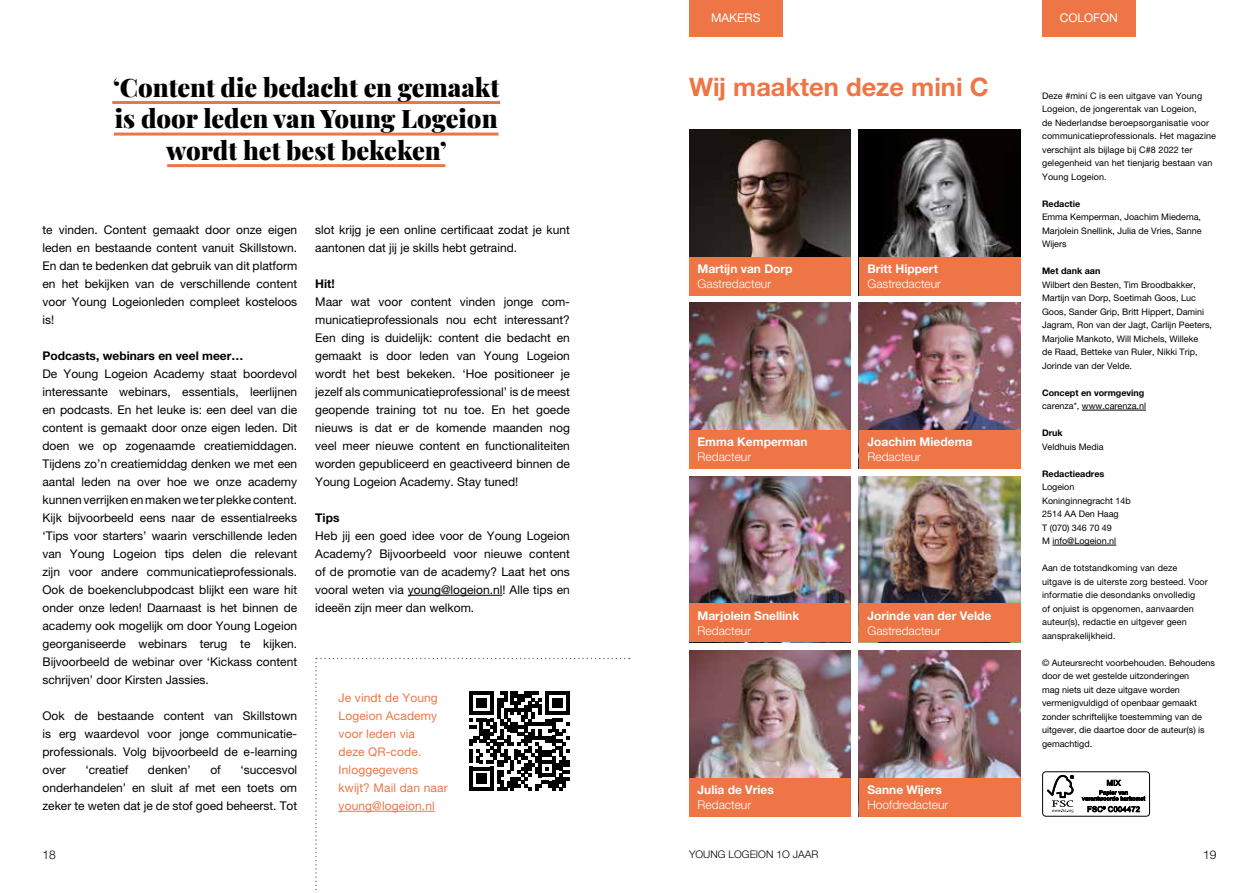
<style>
.page{position:relative;width:1259px;height:893px;background:#fff}
.page>*{position:absolute;margin:0;border:0;box-sizing:border-box;transform-origin:0 0}
.t1{font:900 25.5px/31.5px "Playfair Display";color:#000;text-align:center}
.t2{font:700 25.5px "Helvetica Neue LT Pro";color:#ee7546}
.t3{font:12px/18px "Helvetica Neue LT Pro";color:#000;text-align:justify}
.t4{font:700 12px "Helvetica Neue LT Pro";color:#fff}
.t5{font:12px/18px "Helvetica Neue LT Pro";letter-spacing:.01em;color:#ee7546}
.t6{font:300 12px "Helvetica Neue LT Pro";color:#fff}
.t7{font:700 12px "Helvetica Neue LT Pro";color:#000}
.t8{font:12px "Helvetica Neue LT Pro";color:#fff}
.t9{font:300 12px "Helvetica Neue LT Pro";color:#000}
.t10{font:300 10.5px "Helvetica Neue LT Pro";color:#000}
.t11{font:9px/13.5px "Helvetica Neue LT Pro";color:#000}
.t12{font:700 9px "Helvetica Neue LT Pro";color:#000}
</style>
<div class="page">
<div style="left:689px;top:0;width:93px;height:36px;background:#ee7546"></div>
<div style="left:1042px;top:0;width:93px;height:36px;background:#ee7546"></div>
<img style="left:859px;top:303px;width:161px;height:128px">
<div style="left:859px;top:431px;width:161px;height:38px;background:#ee7546"></div>
<img style="left:689px;top:303px;width:161px;height:128px">
<img style="left:859px;top:476px;width:161px;height:128px">
<div style="left:689px;top:431px;width:161px;height:38px;background:#ee7546"></div>
<div style="left:859px;top:604px;width:161px;height:38px;background:#ee7546"></div>
<img style="left:859px;top:130px;width:161px;height:127px">
<div style="left:859px;top:257px;width:161px;height:39px;background:#ee7546"></div>
<img style="left:689px;top:130px;width:161px;height:127px">
<div style="left:689px;top:257px;width:161px;height:39px;background:#ee7546"></div>
<img style="left:689px;top:476px;width:161px;height:128px">
<div style="left:689px;top:604px;width:161px;height:38px;background:#ee7546"></div>
<img style="left:689px;top:651px;width:161px;height:127px">
<div style="left:689px;top:778px;width:161px;height:38px;background:#ee7546"></div>
<img style="left:859px;top:651px;width:161px;height:127px">
<div style="left:859px;top:778px;width:161px;height:38px;background:#ee7546"></div>
<hr style="left:1082px;top:410px;width:64px;height:1px;background:#000">
<hr style="left:1052px;top:545px;width:64px;height:1px;background:#000">
<hr style="left:408px;top:595px;width:94px;height:1px;background:#000">
<hr style="left:112px;top:101px;width:388px;height:3px;background:#ee7546">
<hr style="left:167px;top:164px;width:278px;height:3px;background:#ee7546">
<hr style="left:114px;top:133px;width:384px;height:3px;background:#ee7546">
<div style="left:1042px;top:771px;width:108px;height:45px;border:1px solid #000;border-radius:3px"></div>
<svg style="left:1047px;top:775px;width:27px;height:38px"></svg>
<svg style="left:1081px;top:779px;width:64px;height:33px"></svg>
<svg style="left:315px;top:658px;width:315px;height:233px"></svg>
<h1 class="t1" style="left:113px;top:69px;width:388px">‘Content die bedacht en gemaakt is door leden van Young Logeion wordt het best bekeken’</h1>
<p class="t3" style="left:43px;top:221px;width:256px">te vinden. Content gemaakt door onze eigen leden en bestaande content vanuit Skillstown.<br>En dan te bedenken dat gebruik van dit platform en het bekijken van de verschillende content voor Young Logeionleden compleet kosteloos is!</p>
<p class="t7" style="left:43px;top:348px;width:202px">Podcasts, webinars en veel meer…</p>
<p class="t3" style="left:43px;top:365px;width:256px">De Young Logeion Academy staat boordevol interessante webinars, essentials, leerlijnen en podcasts. En het leuke is: een deel van die content is gemaakt door onze eigen leden. Dit doen we op zogenaamde creatiemiddagen.<br>Tijdens zo’n creatiemiddag denken we met een aantal leden na over hoe we onze academy kunnen verrijken en maken we ter plekke content.<br>Kijk bijvoorbeeld eens naar de essentialreeks ‘Tips voor starters’ waarin verschillende leden van Young Logeion tips delen die relevant zijn voor andere communicatieprofessionals.<br>Ook de boekenclubpodcast blijkt een ware hit onder onze leden! Daarnaast is het binnen de academy ook mogelijk om door Young Logeion georganiseerde webinars terug te kijken.<br>Bijvoorbeeld de webinar over ‘Kickass content schrijven’ door Kirsten Jassies.</p>
<p class="t3" style="left:43px;top:707px;width:256px">Ook de bestaande content van Skillstown is erg waardevol voor jonge communicatie&shy;professionals. Volg bijvoorbeeld de e-learning over</p>
<p class="t3" style="left:85px;top:761px;width:45px">‘creatief</p>
<p class="t3" style="left:148px;top:761px;width:44px">denken’</p>
<p class="t3" style="left:210px;top:761px;width:12px">of</p>
<p class="t3" style="left:43px;top:761px;width:256px;text-indent:198px">‘succesvol onderhandelen’ en sluit af met een toets om zeker te weten dat je de stof goed beheerst. Tot</p>
<p class="t3" style="left:315px;top:221px;width:256px">slot krijg je een online certificaat zodat je kunt aantonen dat jij je skills hebt getraind.</p>
<p class="t7" style="left:315px;top:276px;width:21px">Hit!</p>
<p class="t3" style="left:315px;top:293px;width:256px">Maar wat voor content vinden jonge com&shy;municatieprofessionals nou echt interessant?<br>Een ding is duidelijk: content die bedacht en gemaakt is door leden van Young Logeion wordt het best bekeken. ‘Hoe positioneer je jezelf als communicatieprofessional’ is de meest geopende training tot nu toe. En het goede nieuws is dat er de komende maanden nog veel meer nieuwe content en functionaliteiten worden gepubliceerd en geactiveerd binnen de Young Logeion Academy. Stay tuned!</p>
<p class="t7" style="left:315px;top:510px;width:26px">Tips</p>
<p class="t3" style="left:315px;top:527px;width:256px">Heb jij een goed idee voor de Young Logeion Academy? Bijvoorbeeld voor nieuwe content of de promotie van de academy? Laat het ons vooral weten via young@logeion.nl! Alle tips en ideeën zijn meer dan welkom.</p>
<p class="t5" style="left:338px;top:689px;width:111px">Je vindt de Young<br>Logeion Academy voor leden via<br>deze QR-code.<br>Inloggegevens kwijt? Mail dan naar young@logeion.nl</p>
<p class="t8" style="left:711px;top:11px;width:51px">MAKERS</p>
<p class="t8" style="left:1059px;top:11px;width:60px">COLOFON</p>
<h1 class="t2" style="left:689px;top:71px;width:301px">Wij maakten deze mini C</h1>
<p class="t4" style="left:697px;top:261px;width:97px">Martijn van Dorp</p>
<p class="t6" style="left:697px;top:277px;width:75px">Gastredacteur</p>
<p class="t4" style="left:867px;top:261px;width:72px">Britt Hippert</p>
<p class="t6" style="left:867px;top:277px;width:75px">Gastredacteur</p>
<p class="t4" style="left:697px;top:435px;width:111px">Emma Kemperman</p>
<p class="t6" style="left:697px;top:450px;width:55px">Redacteur</p>
<p class="t4" style="left:867px;top:435px;width:107px">Joachim Miedema</p>
<p class="t6" style="left:867px;top:450px;width:55px">Redacteur</p>
<p class="t4" style="left:697px;top:608px;width:103px">Marjolein Snellink</p>
<p class="t6" style="left:697px;top:623px;width:55px">Redacteur</p>
<p class="t4" style="left:867px;top:608px;width:126px">Jorinde van der Velde</p>
<p class="t6" style="left:867px;top:623px;width:75px">Gastredacteur</p>
<p class="t4" style="left:697px;top:782px;width:78px">Julia de Vries</p>
<p class="t6" style="left:697px;top:797px;width:55px">Redacteur</p>
<p class="t4" style="left:867px;top:782px;width:76px">Sanne Wijers</p>
<p class="t6" style="left:867px;top:797px;width:82px">Hoofdredacteur</p>
<p class="t11" style="left:1042px;top:89px;width:175px">Deze #mini C is een uitgave van Young Logeion, de jongerentak van Logeion,<br>de Nederlandse beroepsorganisatie voor communicatieprofessionals. Het magazine verschijnt als bijlage bij C#8 2022 ter gelegenheid van het tienjarig bestaan van Young Logeion.</p>
<p class="t12" style="left:1042px;top:198px;width:40px">Redactie</p>
<p class="t11" style="left:1042px;top:210px;width:161px;text-align:justify">Emma Kemperman, Joachim Miedema, Marjolein Snellink, Julia de Vries, Sanne Wijers</p>
<p class="t12" style="left:1042px;top:265px;width:60px">Met dank aan</p>
<p class="t11" style="left:1042px;top:278px;width:171px">Wilbert den Besten, Tim Broodbakker, Martijn van Dorp, Soetimah Goos, Luc Goos, Sander Grip, Britt Hippert, Damini Jagram, Ron van der Jagt, Carlijn Peeters, Marjolie Mankoto, Will Michels, Willeke<br>de Raad, Betteke van Ruler, Nikki Trip, Jorinde van der Velde.</p>
<p class="t12" style="left:1042px;top:387px;width:104px">Concept en vormgeving</p>
<p class="t11" style="left:1042px;top:399px;width:105px">carenza*, www.carenza.nl</p>
<p class="t12" style="left:1042px;top:427px;width:22px">Druk</p>
<p class="t11" style="left:1042px;top:440px;width:63px">Veldhuis Media</p>
<p class="t12" style="left:1042px;top:468px;width:64px">Redactieadres</p>
<p class="t11" style="left:1042px;top:480px;width:90px">Logeion<br>Koninginnegracht 14b<br>2514 AA Den Haag<br>T (070) 346 70 49<br>M info@Logeion.nl</p>
<p class="t11" style="left:1042px;top:561px;width:167px">Aan de totstandkoming van deze uitgave is de uiterste zorg besteed. Voor informatie die desondanks onvolledig<br>of onjuist is opgenomen, aanvaarden auteur(s), redactie en uitgever geen aansprakelijkheid.</p>
<p class="t11" style="left:1042px;top:656px;width:174px">© Auteursrecht voorbehouden. Behoudens door de wet gestelde uitzonderingen<br>mag niets uit deze uitgave worden vermenigvuldigd of openbaar gemaakt zonder schriftelijke toestemming van de uitgever, die daartoe door de auteur(s) is gemachtigd.</p>
<p class="t9" style="left:43px;top:847px;width:15px">18</p>
<p class="t10" style="left:689px;top:848px;width:131px">YOUNG LOGEION 1O JAAR</p>
<p class="t9" style="left:1203px;top:847px;width:15px">19</p>
</div>
